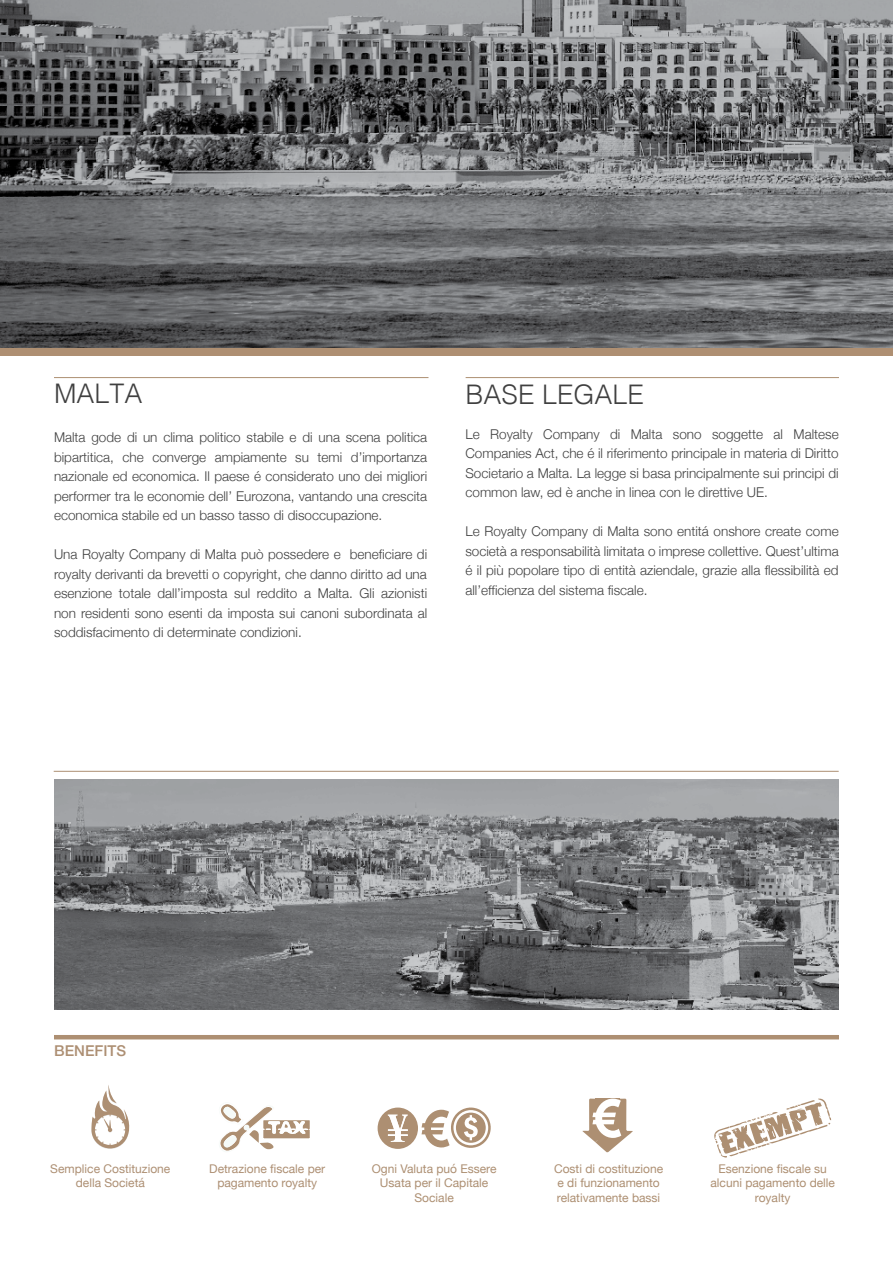
<style>
.page{position:relative;width:893px;height:1263px;background:#fff}
.page>*{position:absolute;margin:0;border:0;box-sizing:border-box;transform-origin:0 0}
.t1{font:300 27px "Helvetica";color:#404040}
.t2{font:500 15px "Helvetica Neue";color:#ad8f73}
.t3{font:300 13.5px/19.5px "Helvetica Neue";color:#404040;text-align:justify}
.t4{font:12px/14.4px "Helvetica Neue";color:#ad8f72;text-align:center}
.t5{font:12px/14.4px "Helvetica Neue";color:#ad8f73;text-align:center}
</style>
<div class="page">
<div style="left:0;top:347px;width:893px;height:9px;background:#ae8f72"></div>
<hr style="left:54px;top:377px;width:374px;height:1px;background:#ad8f72">
<hr style="left:466px;top:377px;width:373px;height:1px;background:#ad8f72">
<hr style="left:54px;top:1035px;width:785px;height:4px;background:#ad8f72">
<img style="left:0;top:0;width:893px;height:347px">
<hr style="left:54px;top:771px;width:785px;height:1px;background:#ad8f72">
<img style="left:54px;top:779px;width:784px;height:230px">
<svg style="left:91px;top:1085px;width:39px;height:64px"></svg>
<svg style="left:220px;top:1104px;width:95px;height:47px"></svg>
<svg style="left:378px;top:1107px;width:113px;height:42px"></svg>
<svg style="left:583px;top:1098px;width:50px;height:55px"></svg>
<svg style="left:714px;top:1098px;width:117px;height:60px"></svg>
<p class="t1" style="left:54px;top:371px;width:90px">MALTA</p>
<p class="t3" style="left:54px;top:427px;width:375px">Malta gode di un clima politico stabile e di una scena politica bipartitica, che converge ampiamente su temi d’importanza nazionale ed economica. Il paese é considerato uno dei migliori performer tra le economie dell’ Eurozona, vantando una crescita economica stabile ed un basso tasso di disoccupazione.</p>
<p class="t3" style="left:54px;top:544px;width:375px">Una Royalty Company di Malta può possedere e beneficiare di royalty derivanti da brevetti o copyright, che danno diritto ad una</p>
<p class="t3" style="left:54px;top:583px;width:375px">esenzione totale dall’imposta sul reddito a Malta. Gli azionisti non residenti sono esenti da imposta sui canoni subordinata al soddisfacimento di determinate condizioni.</p>
<p class="t1" style="left:465px;top:372px;width:180px">BASE LEGALE</p>
<p class="t3" style="left:465px;top:423px;width:375px">Le Royalty Company di Malta sono soggette al Maltese Companies Act, che é il riferimento principale in materia di Diritto Societario a Malta. La legge si basa principalmente sui principi di common law, ed è anche in linea con le direttive UE.</p>
<p class="t3" style="left:465px;top:521px;width:375px">Le Royalty Company di Malta sono entitá onshore create come società a responsabilità limitata o imprese collettive. Quest’ultima é il più popolare tipo di entità aziendale, grazie alla flessibilità ed all’efficienza del sistema fiscale.</p>
<p class="t2" style="left:54px;top:1038px;width:73px">BENEFITS</p>
<p class="t5" style="left:50px;top:1162px;width:121px">Semplice Costituzione della Societá</p>
<p class="t4" style="left:372px;top:1162px;width:126px">Ogni Valuta puó Essere<br>Usata per il Capitale</p>
<p class="t4" style="left:414px;top:1191px;width:41px">Sociale</p>
<p class="t5" style="left:209px;top:1162px;width:117px">Detrazione fiscale per pagamento royalty</p>
<p class="t4" style="left:554px;top:1162px;width:111px;text-align:left">Costi di costituzione e di funzionamento relativamente bassi</p>
<p class="t4" style="left:710px;top:1162px;width:126px">Esenzione fiscale su alcuni pagamento delle royalty</p>
</div>
